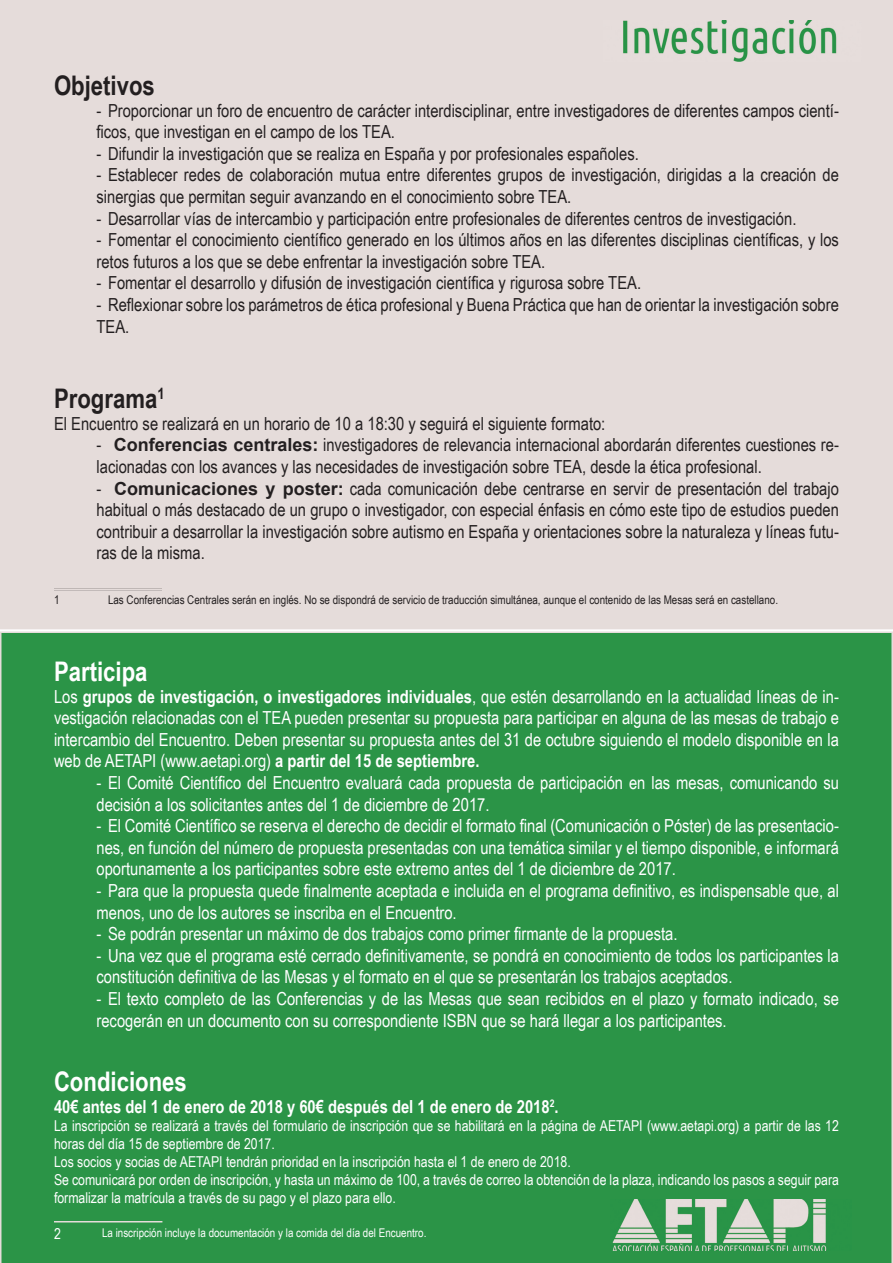
<style>
.page{position:relative;width:893px;height:1263px;background:#fff}
.page>*{position:absolute;margin:0;border:0;box-sizing:border-box;transform-origin:0 0}
.t1{font:700 27px "Arial Narrow";color:#fff}
.t2{font:700 27px "Arial Narrow";color:#231f20}
.t3{font:18px/21.6px "Arial Narrow";color:#231f20}
.t4{font:18px/21.6px "Arial Narrow";color:#fff}
.t5{font:700 18px "Arial Narrow";color:#fff}
.t6{font:15px/18px "Arial Narrow";color:#fff}
.t7{font:12px "Arial Narrow";color:#231f20}
.t8{font:12px "Arial Narrow";color:#fff}
.s1{font-family:"Arial";font-weight:700}
.s2{font-weight:700}
</style>
<div class="page">
<div style="left:0;top:0;width:893px;height:629px;background:#e5dcda"></div>
<div style="left:0;top:631px;width:893px;height:632px;background:#2b9447"></div>
<img style="left:604px;top:21px;width:258px;height:40px">
<img style="left:610px;top:1200px;width:241px;height:51px">
<hr style="left:54px;top:1221px;width:108px;height:1px;background:#e5dcda">
<hr style="left:54px;top:589px;width:116px;height:1px;background:#e5dcda">
<p class="t2" style="left:54px;top:65px;width:102px">Objetivos</p>
<p class="t3" style="left:97px;top:99px;width:744px">- Proporcionar un foro de encuentro de carácter interdisciplinar, entre investigadores de diferentes campos cientí&shy;ficos, que investigan en el campo de los TEA.</p>
<p class="t3" style="left:97px;top:142px;width:544px">- Difundir la investigación que se realiza en España y por profesionales españoles.</p>
<p class="t3" style="left:97px;top:164px;width:744px">- Establecer redes de colaboración mutua entre diferentes grupos de investigación, dirigidas a la creación de sinergias que permitan seguir avanzando en el conocimiento sobre TEA.</p>
<p class="t3" style="left:97px;top:207px;width:701px">- Desarrollar vías de intercambio y participación entre profesionales de diferentes centros de investigación.</p>
<p class="t3" style="left:97px;top:228px;width:744px">- Fomentar el conocimiento científico generado en los últimos años en las diferentes disciplinas científicas, y los retos futuros a los que se debe enfrentar la investigación sobre TEA.</p>
<p class="t3" style="left:97px;top:272px;width:546px">- Fomentar el desarrollo y difusión de investigación científica y rigurosa sobre TEA.</p>
<p class="t3" style="left:97px;top:293px;width:744px">- Reflexionar sobre los parámetros de ética profesional y Buena Práctica que han de orientar la investigación sobre<br>TEA.</p>
<p class="t2" style="left:54px;top:378px;width:112px">Programa<sup>1</sup></p>
<p class="t3" style="left:54px;top:412px;width:553px">El Encuentro se realizará en un horario de 10 a 18:30 y seguirá el siguiente formato:</p>
<p class="t3" style="left:97px;top:434px;width:744px">- <span class="s1">Conferencias centrales:</span> investigadores de relevancia internacional abordarán diferentes cuestiones re&shy;lacionadas con los avances y las necesidades de investigación sobre TEA, desde la ética profesional.</p>
<p class="t3" style="left:97px;top:477px;width:744px;text-align:justify">- <span class="s1">Comunicaciones y poster:</span> cada comunicación debe centrarse en servir de presentación del trabajo habitual o más destacado de un grupo o investigador, con especial énfasis en cómo este tipo de estudios pueden contribuir a desarrollar la investigación sobre autismo en España y orientaciones sobre la naturaleza y líneas futu&shy;ras de la misma.</p>
<p class="t7" style="left:54px;top:591px;width:7px">1</p>
<p class="t7" style="left:108px;top:591px;width:672px">Las Conferencias Centrales serán en inglés. No se dispondrá de servicio de traducción simultánea, aunque el contenido de las Mesas será en castellano.</p>
<p class="t1" style="left:54px;top:651px;width:95px">Participa</p>
<p class="t4" style="left:54px;top:685px;width:786px;text-align:justify">Los <span class="s2">grupos de investigación, o investigadores individuales</span>, que estén desarrollando en la actualidad líneas de in&shy;vestigación relacionadas con el TEA pueden presentar su propuesta para participar en alguna de las mesas de trabajo e intercambio del Encuentro. Deben presentar su propuesta antes del 31 de octubre siguiendo el modelo disponible en la web de AETAPI (www.aetapi.org) <span class="s2">a partir del 15 de septiembre.</span></p>
<p class="t4" style="left:97px;top:771px;width:744px">- El Comité Científico del Encuentro evaluará cada propuesta de participación en las mesas, comunicando su decisión a los solicitantes antes del 1 de diciembre de 2017.</p>
<p class="t4" style="left:97px;top:814px;width:744px;text-align:justify">- El Comité Científico se reserva el derecho de decidir el formato final (Comunicación o Póster) de las presentacio&shy;nes, en función del número de propuesta presentadas con una temática similar y el tiempo disponible, e informará oportunamente a los participantes sobre este extremo antes del 1 de diciembre de 2017.</p>
<p class="t4" style="left:97px;top:879px;width:744px">- Para que la propuesta quede finalmente aceptada e incluida en el programa definitivo, es indispensable que, al menos, uno de los autores se inscriba en el Encuentro.</p>
<p class="t4" style="left:97px;top:922px;width:582px">- Se podrán presentar un máximo de dos trabajos como primer firmante de la propuesta.</p>
<p class="t4" style="left:97px;top:944px;width:744px">- Una vez que el programa esté cerrado definitivamente, se pondrá en conocimiento de todos los participantes la constitución definitiva de las Mesas y el formato en el que se presentarán los trabajos aceptados.</p>
<p class="t4" style="left:97px;top:987px;width:744px">- El texto completo de las Conferencias y de las Mesas que sean recibidos en el plazo y formato indicado, se recogerán en un documento con su correspondiente ISBN que se hará llegar a los participantes.</p>
<p class="t1" style="left:54px;top:1061px;width:134px">Condiciones</p>
<p class="t5" style="left:54px;top:1093px;width:506px">40€ antes del 1 de enero de 2018 y 60€ después del 1 de enero de 2018<sup>2</sup>.</p>
<p class="t6" style="left:54px;top:1116px;width:786px">La inscripción se realizará a través del formulario de inscripción que se habilitará en la página de AETAPI (www.aetapi.org) a partir de las 12 horas del día 15 de septiembre de 2017.</p>
<p class="t6" style="left:54px;top:1152px;width:518px">Los socios y socias de AETAPI tendrán prioridad en la inscripción hasta el 1 de enero de 2018.</p>
<p class="t6" style="left:54px;top:1170px;width:786px">Se comunicará por orden de inscripción, y hasta un máximo de 100, a través de correo la obtención de la plaza, indicando los pasos a seguir para formalizar la matrícula a través de su pago y el plazo para ello.</p>
<p class="t6" style="left:54px;top:1224px;width:8px">2</p>
<p class="t8" style="left:102px;top:1224px;width:326px">La inscripción incluye la documentación y la comida del día del Encuentro.</p>
</div>
